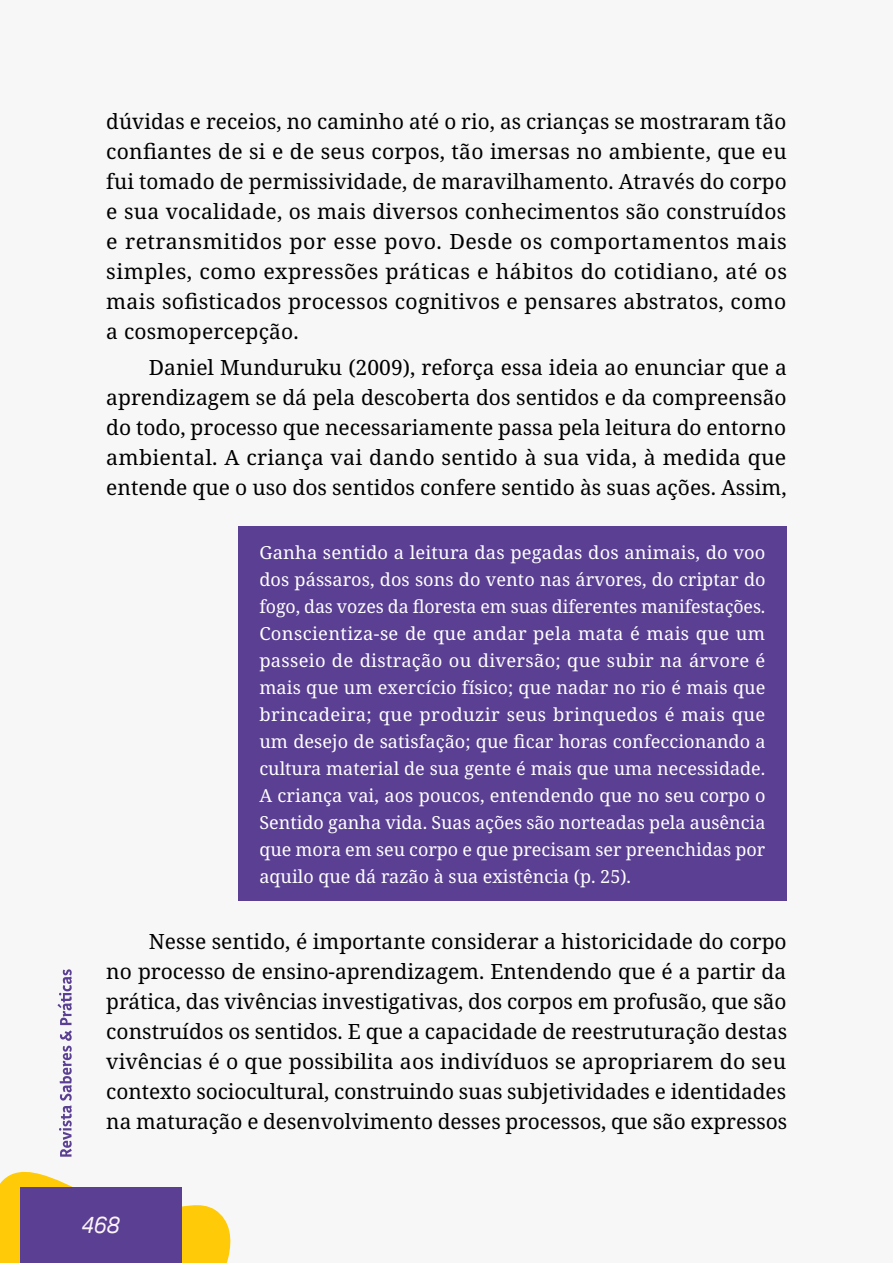
<style>
.page{position:relative;width:893px;height:1263px;background:#fff}
.page>*{position:absolute;margin:0;border:0;box-sizing:border-box;transform-origin:0 0}
.t1{font:italic 24px "Oscine";color:#fcf4f9}
.t2{font:21px/30px "Noto Serif";color:#000;text-align:justify}
.t3{font:18px/27px "Noto Serif";color:#fff;text-align:justify}
</style>
<div class="page">
<svg style="left:0;top:969px;width:231px;height:294px"></svg>
<div style="left:238px;top:527px;width:549px;height:373px;background:#5a3f92"></div>
<p class="t2" style="left:106px;top:107px;width:682px">dúvidas e receios, no caminho até o rio, as crianças se mostraram tão confiantes de si e de seus corpos, tão imersas no ambiente, que eu fui tomado de permissividade, de maravilhamento. Através do corpo e sua vocalidade, os mais diversos conhecimentos são construídos e retransmitidos por esse povo. Desde os comportamentos mais simples, como expressões práticas e hábitos do cotidiano, até os mais sofisticados processos cognitivos e pensares abstratos, como a cosmopercepção.</p>
<p class="t2" style="left:106px;top:353px;width:682px;text-indent:43px">Daniel Munduruku (2009), reforça essa ideia ao enunciar que a aprendizagem se dá pela descoberta dos sentidos e da compreensão do todo, processo que necessariamente passa pela leitura do entorno ambiental. A criança vai dando sentido à sua vida, à medida que entende que o uso dos sentidos confere sentido às suas ações. Assim,</p>
<p class="t3" style="left:259px;top:539px;width:508px">Ganha sentido a leitura das pegadas dos animais, do voo dos pássaros, dos sons do vento nas árvores, do criptar do fogo, das vozes da floresta em suas diferentes manifestações.<br>Conscientiza-se de que andar pela mata é mais que um passeio de distração ou diversão; que subir na árvore é mais que um exercício físico; que nadar no rio é mais que brincadeira; que produzir seus brinquedos é mais que um desejo de satisfação; que ficar horas confeccionando a cultura material de sua gente é mais que uma necessidade.<br>A criança vai, aos poucos, entendendo que no seu corpo o Sentido ganha vida. Suas ações são norteadas pela ausência que mora em seu corpo e que precisam ser preenchidas por aquilo que dá razão à sua existência (p. 25).</p>
<p class="t2" style="left:106px;top:927px;width:682px;text-indent:43px">Nesse sentido, é importante considerar a historicidade do corpo no processo de ensino-aprendizagem. Entendendo que é a partir da prática, das vivências investigativas, dos corpos em profusão, que são construídos os sentidos. E que a capacidade de reestruturação destas vivências é o que possibilita aos indivíduos se apropriarem do seu contexto sociocultural, construindo suas subjetividades e identidades na maturação e desenvolvimento desses processos, que são expressos</p>
<p class="t1" style="left:81px;top:1211px;width:40px">468</p>
</div>
